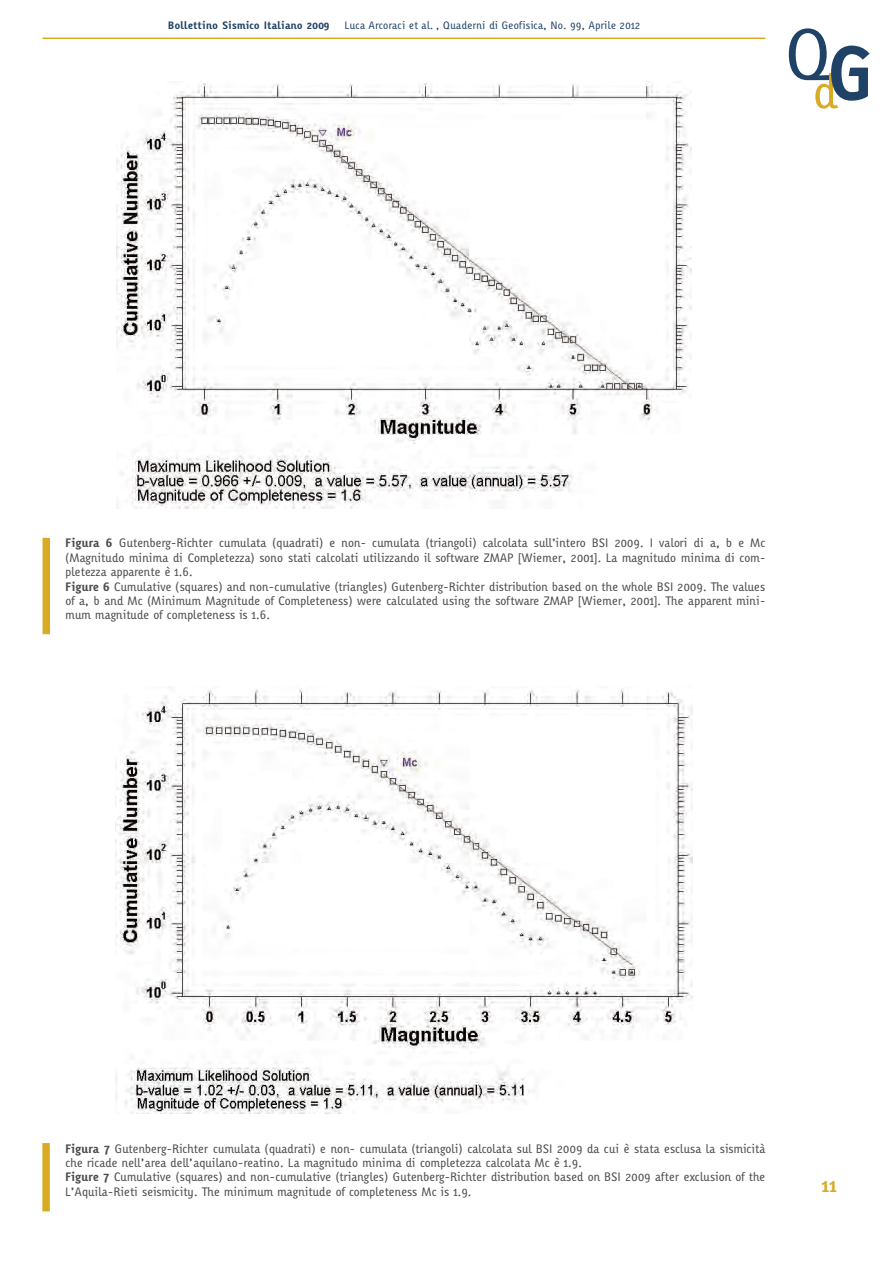
<style>
.page{position:relative;width:893px;height:1263px;background:#fff}
.page>*{position:absolute;margin:0;border:0;box-sizing:border-box;transform-origin:0 0}
.t1{font:700 18px "Karbid";color:#d9ab25}
.t2{font:12px/14.4px "Karbid";letter-spacing:-.015em;color:#4b4c4d}
.t3{font:10.5px "Karbid";color:#1f4266}
.t4{font:700 10.5px "Karbid";color:#1f4266}
.s1{font-weight:700}
</style>
<div class="page">
<hr style="left:43px;top:38px;width:722px;height:1px;background:#d9ab25">
<svg style="left:789px;top:28px;width:81px;height:81px"></svg>
<div style="left:43px;top:538px;width:7px;height:96px;background:#d9ab25"></div>
<img style="left:117px;top:81px;width:574px;height:427px">
<div style="left:42px;top:1143px;width:8px;height:68px;background:#d9ab25"></div>
<img style="left:115px;top:689px;width:577px;height:424px">
<p class="t4" style="left:168px;top:20px;width:163px">Bollettino Sismico Italiano 2009</p>
<p class="t3" style="left:345px;top:20px;width:297px">Luca Arcoraci et al. , Quaderni di Geofisica, No. 99, Aprile 2012</p>
<p class="t2" style="left:65px;top:536px;width:702px"><span class="s1">Figura 6</span> Gutenberg-Richter cumulata (quadrati) e non- cumulata (triangoli) calcolata sull’intero BSI 2009. I valori di a, b e Mc (Magnitudo minima di Completezza) sono stati calcolati utilizzando il software ZMAP [Wiemer, 2001]. La magnitudo minima di com&shy;pletezza apparente è 1.6.<br><span class="s1">Figure 6</span> Cumulative (squares) and non-cumulative (triangles) Gutenberg-Richter distribution based on the whole BSI 2009. The values of a, b and Mc (Minimum Magnitude of Completeness) were calculated using the software ZMAP [Wiemer, 2001]. The apparent mini&shy;mum magnitude of completeness is 1.6.</p>
<p class="t2" style="left:65px;top:1141px;width:702px"><span class="s1">Figura 7</span> Gutenberg-Richter cumulata (quadrati) e non- cumulata (triangoli) calcolata sul BSI 2009 da cui è stata esclusa la sismicità che ricade nell’area dell’aquilano-reatino. La magnitudo minima di completezza calcolata Mc è 1.9.<br><span class="s1">Figure 7</span> Cumulative (squares) and non-cumulative (triangles) Gutenberg-Richter distribution based on BSI 2009 after exclusion of the L’Aquila-Rieti seismicity. The minimum magnitude of completeness Mc is 1.9.</p>
<h1 class="t1" style="left:821px;top:1175px;width:17px">11</h1>
</div>
